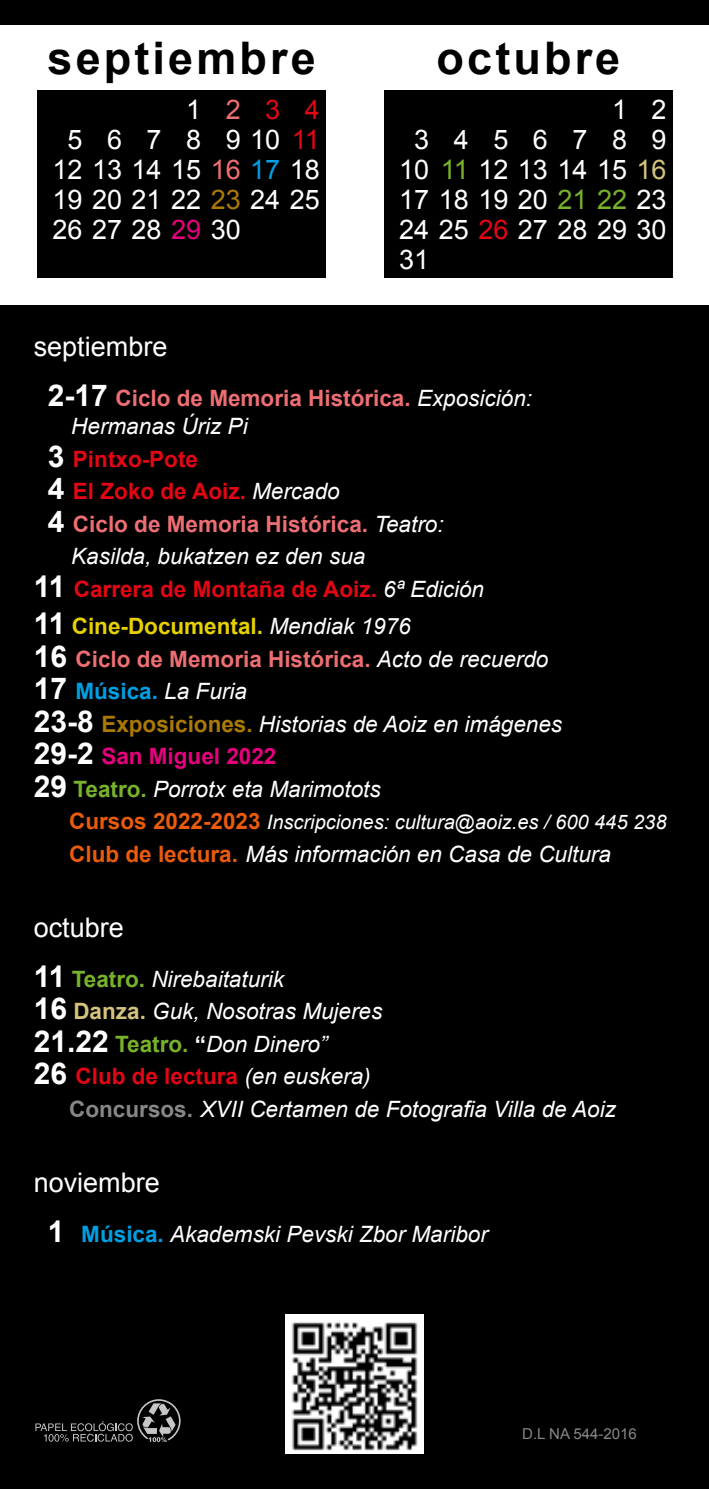
<style>
.page{position:relative;width:709px;height:1489px;background:#fff}
.page>*{position:absolute;margin:0;border:0;box-sizing:border-box;transform-origin:0 0}
.t1{font:700 45px "Arial";letter-spacing:.07em;color:#000}
.t2{font:27px/30px "Arial";color:#fff}
.t3{font:27px "Arial";color:#e30613}
.t4{font:italic 22.5px/32.5px "Arial";color:#fff}
.t5{font:700 22.5px "Arial";color:#e30613}
.t6{font:700 22.5px "Arial";color:#ed6e73}
.t7{font:italic 20px "Arial";color:#fff}
.t8{font:15px "Arial";color:#878787}
.s1{color:#ed6e73}
.s2{color:#e30613}
.s3{color:#009fe3}
.s4{color:#ab7905}
.s5{color:#e6007d}
.s6{color:#78b22b}
.s7{color:#d3c37d}
.s8{font-weight:700;font-style:normal;font-size:30px}
.s9{font-weight:700;font-style:normal;color:#ed6e73}
.s10{font-size:30px;color:#fff}
.s11{font-weight:400;font-style:italic;color:#fff}
.s12{font-weight:700;font-style:normal;color:#e6d100}
.s13{font-weight:700;font-style:normal;color:#009fe3}
.s14{font-weight:700;font-style:normal;color:#ab7905}
.s15{font-weight:700;font-style:normal;color:#e6007d}
.s16{font-weight:700;font-style:normal;color:#78b22b}
.s17{font-weight:700;font-style:normal;font-size:22.5px;color:#ea5b0b}
.s18{font-weight:700;font-style:normal;color:#ea5b0b}
.s19{font-weight:700;font-style:normal;color:#d3c37d}
.s20{font-weight:700;font-style:normal}
.s21{font-weight:700;font-style:normal;color:#878787}
</style>
<div class="page">
<div style="left:0;top:0;width:709px;height:1488px;background:#000"></div>
<svg style="left:35px;top:1399px;width:146px;height:42px"></svg>
<img style="left:285px;top:1314px;width:139px;height:139px">
<div style="left:0;top:25px;width:709px;height:279px;background:#fff"></div>
<div style="left:37px;top:90px;width:289px;height:187px;background:#000"></div>
<div style="left:384px;top:90px;width:289px;height:187px;background:#000"></div>
<h1 class="t1" style="left:48px;top:28px;width:269px">septiembre</h1>
<p class="t3" style="left:265px;top:92px;width:17px">3</p>
<p class="t3" style="left:305px;top:92px;width:17px">4</p>
<p class="t2" style="left:186px;top:95px;width:17px">1<br>8</p>
<p class="t2" style="left:226px;top:95px;width:96px"><span class="s1">2<br></span>9 10 <span class="s2">11</span></p>
<p class="t2" style="left:107px;top:125px;width:17px">6</p>
<p class="t2" style="left:147px;top:125px;width:17px">7</p>
<p class="t2" style="left:52px;top:125px;width:269px;text-indent:15px">5<br>12 13 14 15 <span class="s1">16</span> <span class="s3">17</span> 18<br>19 20 21 22 <span class="s4">23</span> 24 25<br>26 27 28 <span class="s5">29</span> 30</p>
<h1 class="t1" style="left:436px;top:28px;width:185px">octubre</h1>
<p class="t2" style="left:612px;top:95px;width:17px">1<br>8</p>
<p class="t2" style="left:651px;top:95px;width:17px">2<br>9</p>
<p class="t2" style="left:399px;top:125px;width:269px;text-indent:15px">3<br>10 <span class="s6">11</span> 12 13 14 15 <span class="s7">16<br></span>17 18 19 20 <span class="s6">21 22</span> 23<br>24 25 <span class="s2">26</span> 27 28 29 30<br>31</p>
<p class="t2" style="left:454px;top:125px;width:17px">4</p>
<p class="t2" style="left:493px;top:125px;width:17px">5</p>
<p class="t2" style="left:533px;top:125px;width:17px">6</p>
<p class="t2" style="left:572px;top:125px;width:17px">7</p>
<p class="t2" style="left:34px;top:332px;width:135px">septiembre</p>
<p class="t4" style="left:71px;top:385px;width:462px;line-height:27.5px;text-indent:-23px"><span class="s8">2-17</span> <span class="s9">Ciclo de Memoria Histórica.</span> Exposición:<br>Hermanas Úriz Pi</p>
<p class="t5" style="left:48px;top:444px;width:152px"><span class="s10">3</span> Pintxo-Pote</p>
<p class="t5" style="left:48px;top:476px;width:293px"><span class="s10">4</span> El Zoko de Aoiz. <span class="s11">Mercado</span></p>
<p class="t6" style="left:48px;top:509px;width:397px"><span class="s10">4</span> Ciclo de Memoria Histórica. <span class="s11">Teatro:</span></p>
<p class="t4" style="left:71px;top:540px;width:295px">Kasilda, bukatzen ez den sua</p>
<p class="t5" style="left:34px;top:574px;width:452px"><span class="s10">11</span> Carrera de Montaña de Aoiz. <span class="s11">6ª Edición</span></p>
<p class="t4" style="left:34px;top:610px;width:530px"><span class="s8">11</span> <span class="s12">Cine-Documental.</span> Mendiak 1976<br><span class="s8">16</span> <span class="s9">Ciclo de Memoria Histórica.</span> Acto de recuerdo <span class="s8">17</span> <span class="s13">Música.</span> La Furia<br><span class="s8">23-8</span> <span class="s14">Exposiciones.</span> Historias de Aoiz en imágenes <span class="s8">29-2</span> <span class="s15">San Miguel 2022<br></span><span class="s8">29</span> <span class="s16">Teatro.</span> Porrotx eta Marimotots</p>
<p class="t7" style="left:69px;top:809px;width:598px"><span class="s17">Cursos 2022-2023</span> Inscripciones: cultura@aoiz.es / 600 445 238</p>
<p class="t4" style="left:69px;top:837px;width:543px"><span class="s18">Club de lectura.</span> Más información en Casa de Cultura</p>
<p class="t2" style="left:34px;top:912px;width:92px">octubre</p>
<p class="t4" style="left:34px;top:962px;width:252px"><span class="s8">11</span> <span class="s16">Teatro.</span> Nirebaitaturik</p>
<p class="t4" style="left:34px;top:995px;width:350px"><span class="s8">16</span> <span class="s19">Danza.</span> Guk, Nosotras Mujeres</p>
<p class="t4" style="left:34px;top:1027px;width:295px"><span class="s8">21.22</span> <span class="s16">Teatro.</span> <span class="s20">“</span>Don Dinero”</p>
<p class="t5" style="left:34px;top:1061px;width:338px"><span class="s10">26</span> Club de lectura <span class="s11">(en euskera)</span></p>
<p class="t4" style="left:69px;top:1092px;width:548px"><span class="s21">Concursos.</span> XVII Certamen de Fotografia Villa de Aoiz</p>
<p class="t2" style="left:34px;top:1167px;width:128px">noviembre</p>
<p class="t4" style="left:48px;top:1217px;width:441px"><span class="s8">1</span> <span class="s13">Música.</span> Akademski Pevski Zbor Maribor</p>
<p class="t8" style="left:522px;top:1423px;width:116px">D.L NA 544-2016</p>
</div>
